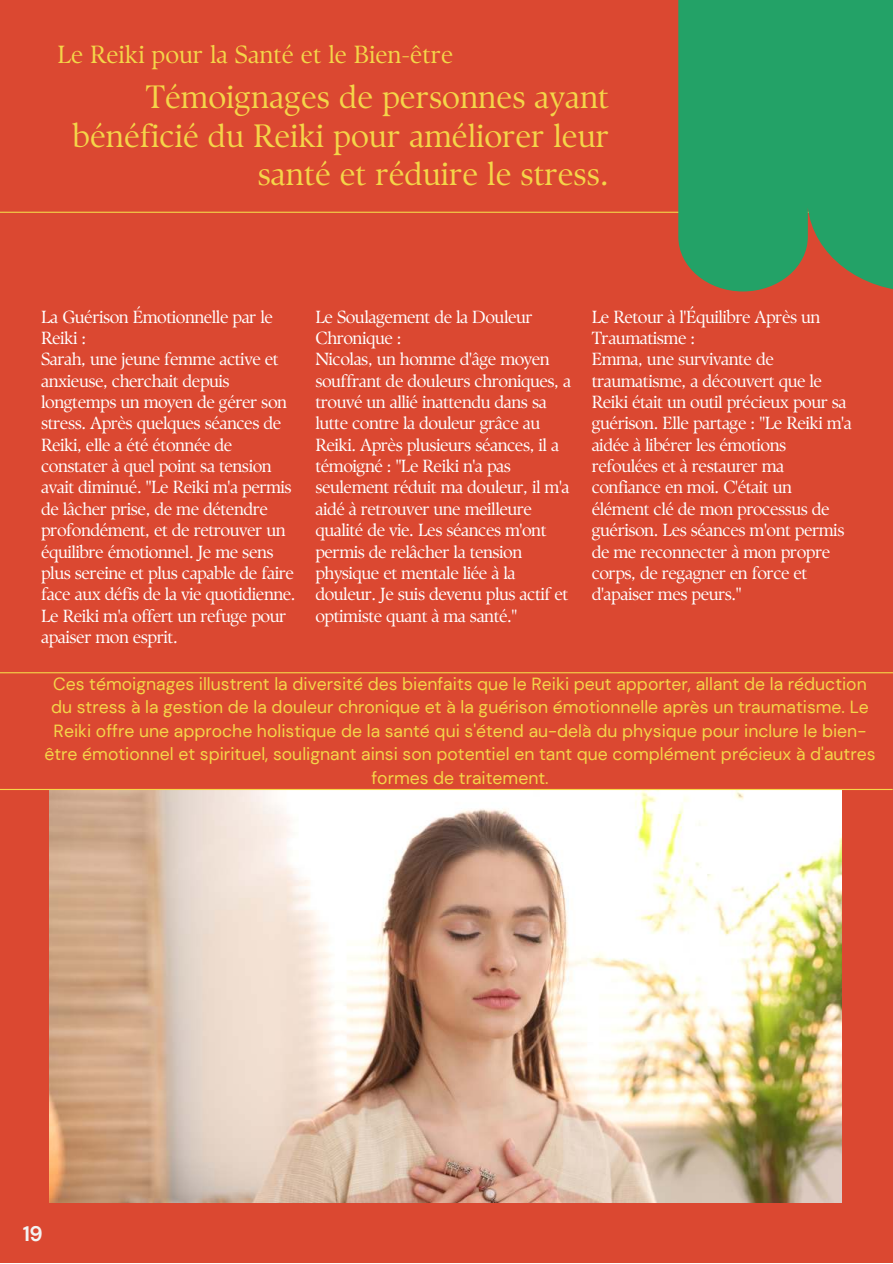
<style>
.page{position:relative;width:893px;height:1264px;background:#fff}
.page>*{position:absolute;margin:0;border:0;box-sizing:border-box;transform-origin:0 0}
.t1{font:32.25px/38.2px "TY Serif D";color:#f4d649;text-align:right}
.t2{font:24.75px "TY Serif D";color:#f4d649}
.t3{font:700 21px "DM Sans";color:#f3f4f3}
.t4{font:17.55px/21.3px "TY Serif D";letter-spacing:-.03em;color:#fff}
.t5{font:17.55px/23.5px "DM Sans";color:#f4d649;text-align:center}
</style>
<div class="page">
<div style="left:0;top:0;width:892px;height:1262px;background:#db4831"></div>
<img style="left:49px;top:790px;width:792px;height:412px">
<hr style="left:0;top:789px;width:892px;height:1px;background:#f4d649">
<hr style="left:0;top:672px;width:892px;height:1px;background:#f4d649">
<hr style="left:0;top:212px;width:892px;height:1px;background:#f4d649">
<div style="left:678px;top:0;width:214px;height:291px;background:#23a267"></div>
<h2 class="t2" style="left:57px;top:38px;width:397px">Le Reiki pour la Santé et le Bien-être</h2>
<h1 class="t1" style="left:73px;top:77px;width:538px">Témoignages de personnes ayant bénéficié du Reiki pour améliorer leur santé et réduire le stress.</h1>
<p class="t4" style="left:41px;top:305px;width:256px">La Guérison Émotionnelle par le<br>Reiki :<br>Sarah, une jeune femme active et anxieuse, cherchait depuis longtemps un moyen de gérer son stress. Après quelques séances de<br>Reiki, elle a été étonnée de constater à quel point sa tension avait diminué. "Le Reiki m'a permis de lâcher prise, de me détendre profondément, et de retrouver un équilibre émotionnel. Je me sens plus sereine et plus capable de faire face aux défis de la vie quotidienne.<br>Le Reiki m'a offert un refuge pour apaiser mon esprit.</p>
<p class="t4" style="left:315px;top:305px;width:257px">Le Soulagement de la Douleur<br>Chronique :<br>Nicolas, un homme d'âge moyen souffrant de douleurs chroniques, a trouvé un allié inattendu dans sa lutte contre la douleur grâce au<br>Reiki. Après plusieurs séances, il a témoigné : "Le Reiki n'a pas seulement réduit ma douleur, il m'a aidé à retrouver une meilleure qualité de vie. Les séances m'ont permis de relâcher la tension physique et mentale liée à la douleur. Je suis devenu plus actif et optimiste quant à ma santé."</p>
<p class="t4" style="left:591px;top:305px;width:262px">Le Retour à l'Équilibre Après un<br>Traumatisme :<br>Emma, une survivante de traumatisme, a découvert que le<br>Reiki était un outil précieux pour sa guérison. Elle partage : "Le Reiki m'a aidée à libérer les émotions refoulées et à restaurer ma confiance en moi. C'était un élément clé de mon processus de guérison. Les séances m'ont permis de me reconnecter à mon propre corps, de regagner en force et d'apaiser mes peurs."</p>
<p class="t5" style="left:44px;top:671px;width:832px">Ces témoignages illustrent la diversité des bienfaits que le Reiki peut apporter, allant de la réduction du stress à la gestion de la douleur chronique et à la guérison émotionnelle après un traumatisme. Le Reiki offre une approche holistique de la santé qui s'étend au-delà du physique pour inclure le bien&shy;être émotionnel et spirituel, soulignant ainsi son potentiel en tant que complément précieux à d'autres formes de traitement.</p>
<p class="t3" style="left:23px;top:1220px;width:21px">19</p>
</div>
